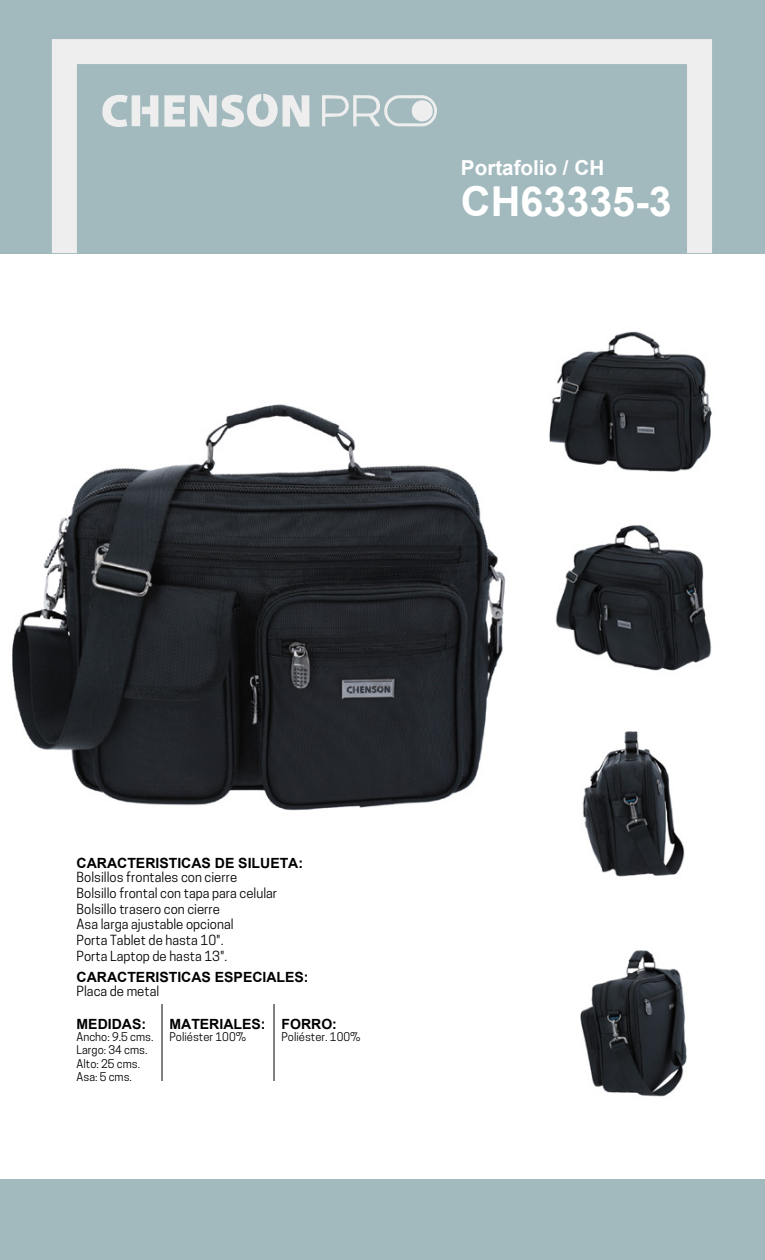
<style>
.page{position:relative;width:765px;height:1260px;background:#fff}
.page>*{position:absolute;margin:0;border:0;box-sizing:border-box;transform-origin:0 0}
.t1{font:700 41.25px "Arial";color:#fff}
.t2{font:700 20.62px "Arial";color:#fff}
.t3{font:700 14px "Arial";color:#000}
.t4{font:13.12px/15.8px "Cooper Hewitt";color:#000}
.t5{font:11.25px/13.5px "Cooper Hewitt";color:#000}
</style>
<div class="page">
<div style="left:0;top:0;width:765px;height:253px;background:#a2babe"></div>
<div style="left:0;top:1180px;width:765px;height:80px;background:#a2babe"></div>
<div style="left:52px;top:39px;width:660px;height:227px;border:25px solid #eee"></div>
<svg style="left:164px;top:94px;width:145px;height:33px"></svg>
<svg style="left:102px;top:94px;width:56px;height:33px"></svg>
<svg style="left:322px;top:95px;width:115px;height:32px"></svg>
<img style="left:12px;top:404px;width:494px;height:407px">
<img style="left:549px;top:331px;width:163px;height:141px">
<img style="left:555px;top:525px;width:157px;height:146px">
<img style="left:582px;top:731px;width:103px;height:146px">
<img style="left:580px;top:950px;width:107px;height:147px">
<svg style="left:162px;top:1004px;width:1px;height:77px"></svg>
<svg style="left:274px;top:1004px;width:1px;height:77px"></svg>
<h2 class="t2" style="left:461px;top:153px;width:145px">Portafolio / CH</h2>
<h1 class="t1" style="left:461px;top:172px;width:212px">CH63335-3</h1>
<p class="t3" style="left:77px;top:853px;width:228px">CARACTERISTICAS DE SILUETA:</p>
<p class="t4" style="left:77px;top:869px;width:202px">Bolsillos frontales con cierre<br>Bolsillo frontal con tapa para celular<br>Bolsillo trasero con cierre<br>Asa larga ajustable opcional<br>Porta Tablet de hasta 10".<br>Porta Laptop de hasta 13".</p>
<p class="t3" style="left:77px;top:967px;width:234px">CARACTERISTICAS ESPECIALES:</p>
<p class="t4" style="left:77px;top:984px;width:84px">Placa de metal</p>
<p class="t3" style="left:77px;top:1014px;width:71px">MEDIDAS:</p>
<p class="t5" style="left:77px;top:1030px;width:78px">Ancho: 9.5 cms.<br>Largo: 34 cms.<br>Alto: 25 cms.<br>Asa: 5 cms.</p>
<p class="t3" style="left:169px;top:1014px;width:98px">MATERIALES:</p>
<p class="t5" style="left:169px;top:1030px;width:78px">Poliéster 100%</p>
<p class="t3" style="left:282px;top:1014px;width:57px">FORRO:</p>
<p class="t5" style="left:282px;top:1030px;width:81px">Poliéster. 100%</p>
</div>
